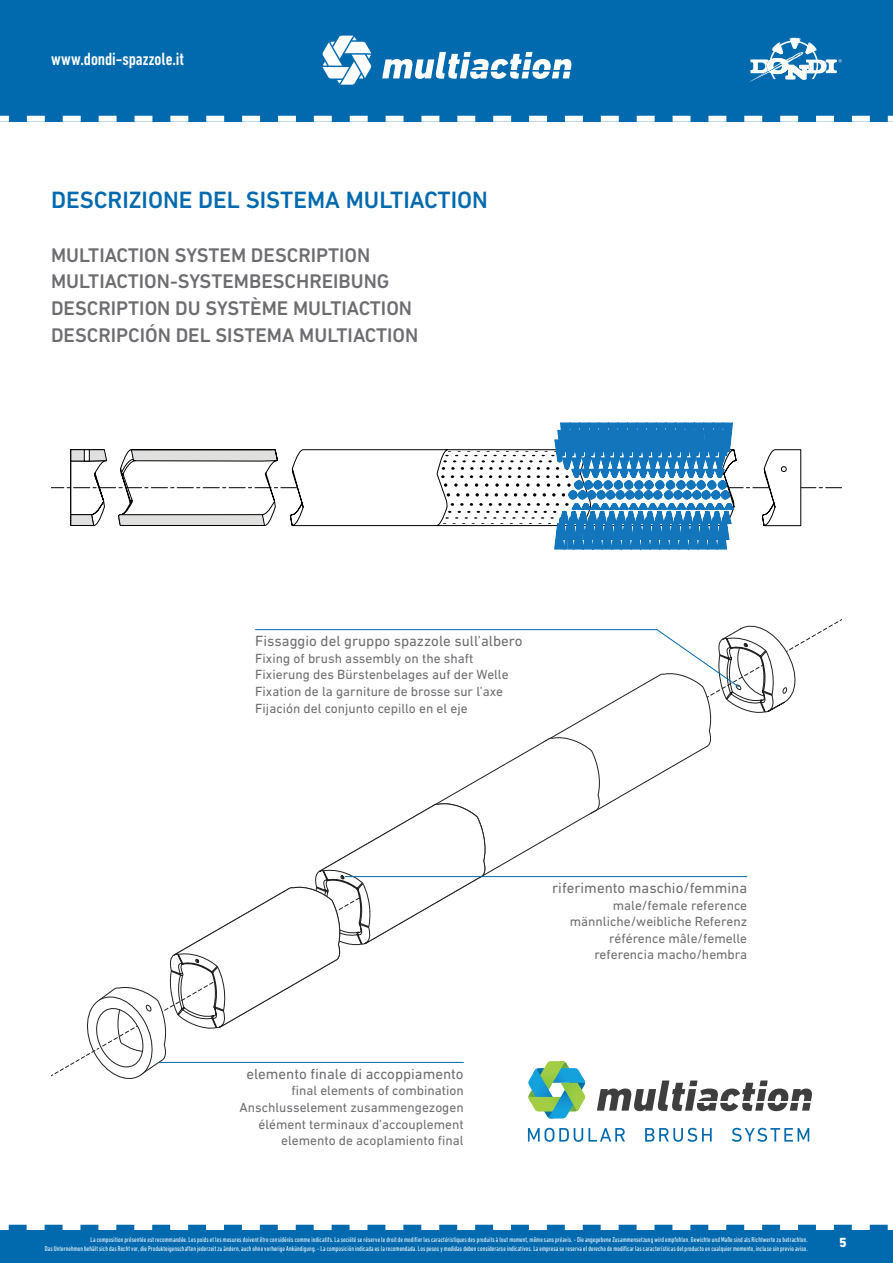
<style>
.page{position:relative;width:893px;height:1263px;background:#fff}
.page>*{position:absolute;margin:0;border:0;box-sizing:border-box;transform-origin:0 0}
.t1{font:500 24px "DIN Next LT Pro";color:#016aaf}
.t2{font:500 20.1px/26.7px "DIN Next LT Pro";color:#6c6d70}
.t3{font:500 condensed 18px "DIN Next LT Pro";color:#fff}
.t4{font:15px "DIN Next LT Pro";color:#6c6d70}
.t5{font:13.5px/16.6px "DIN Next LT Pro";color:#6c6d70;text-align:right}
.t6{font:800 13.5px "DIN Next LT Pro";color:#fff}
.t7{font:condensed 7.2px/8.7px "DIN Next LT Pro";letter-spacing:.015em;color:#fff;text-align:right;scale:.93 1}
</style>
<div class="page">
<div style="left:0;top:0;width:893px;height:122px;background:#016aaf"></div>
<svg style="left:0;top:116px;width:893px;height:6px"></svg>
<svg style="left:51px;top:423px;width:791px;height:126px"></svg>
<svg style="left:528px;top:1128px;width:97px;height:14px"></svg>
<svg style="left:645px;top:1128px;width:67px;height:14px"></svg>
<svg style="left:732px;top:1128px;width:77px;height:14px"></svg>
<svg style="left:51px;top:625px;width:761px;height:493px"></svg>
<svg style="left:749px;top:38px;width:93px;height:44px"></svg>
<div style="left:0;top:1230px;width:893px;height:33px;background:#016aaf"></div>
<svg style="left:8px;top:1225px;width:880px;height:5px"></svg>
<svg style="left:382px;top:52px;width:189px;height:27px"></svg>
<svg style="left:322px;top:36px;width:50px;height:49px"></svg>
<h3 class="t3" style="left:51px;top:48px;width:135px">www.dondi-spazzole.it</h3>
<h1 class="t1" style="left:51px;top:186px;width:438px">DESCRIZIONE DEL SISTEMA MULTIACTION</h1>
<h2 class="t2" style="left:51px;top:241px;width:369px">MULTIACTION SYSTEM DESCRIPTION MULTIACTION-SYSTEMBESCHREIBUNG DESCRIPTION DU SYSTÈME MULTIACTION DESCRIPCIÓN DEL SISTEMA MULTIACTION</h2>
<h3 class="t4" style="left:255px;top:632px;width:269px">Fissaggio del gruppo spazzole sull’albero</h3>
<h3 class="t5" style="left:255px;top:649px;width:255px;text-align:left">Fixing of brush assembly on the shaft Fixierung des Bürstenbelages auf der Welle Fixation de la garniture de brosse sur l’axe Fijación del conjunto cepillo en el eje</h3>
<h3 class="t4" style="left:552px;top:879px;width:196px">riferimento maschio/femmina</h3>
<h3 class="t5" style="left:570px;top:896px;width:179px">male/female reference männliche/weibliche Referenz référence mâle/femelle referencia macho/hembra</h3>
<h3 class="t4" style="left:246px;top:1065px;width:219px">elemento finale di accoppiamento</h3>
<h3 class="t5" style="left:240px;top:1082px;width:226px">final elements of combination Anschlusselement zusammengezogen élément terminaux d’accouplement elemento de acoplamiento final</h3>
<p class="t7" style="left:45px;top:1235px;width:822px">La composition présentée est recommandée. Les poids et les mesures doivent être considérés comme indicatifs. La société se réserve le droit de modifier les caractéristiques des produits à tout moment, même sans préavis. - Die angegebene Zusammensetzung wird empfohlen. Gewichte und Maße sind als Richtwerte zu betrachten.<br>Das Unternehmen behält sich das Recht vor, die Produkteigenschaften jederzeit zu ändern, auch ohne vorherige Ankündigung. - La composición indicada es la recomendada. Los pesos y medidas deben considerarse indicativos. La empresa se reserva el derecho de modificar las características del producto en cualquier momento, incluso sin previo aviso.</p>
<h3 class="t6" style="left:839px;top:1234px;width:9px">5</h3>
</div>
